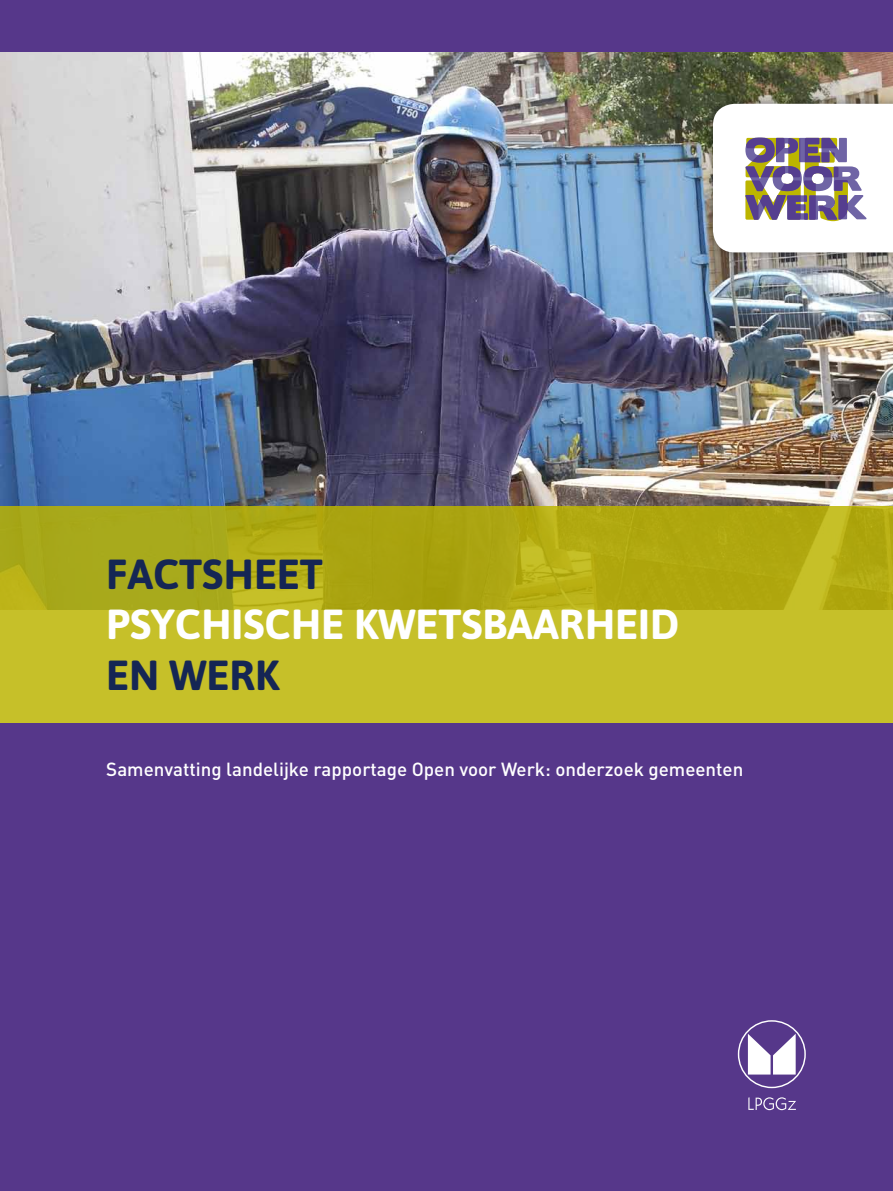
<style>
.page{position:relative;width:893px;height:1191px;background:#fff}
.page>*{position:absolute;margin:0;border:0;box-sizing:border-box;transform-origin:0 0}
.t1{font:700 42px "Asap";color:#fff}
.t2{font:700 42px "Asap";color:#152654}
.t3{font:500 18.75px "DIN";color:#fff}
</style>
<div class="page">
<img style="left:0;top:51px;width:893px;height:455px">
<div style="left:704px;top:94px;width:189px;height:168px;background:#000;opacity:.35"></div>
<svg style="left:713px;top:104px;width:180px;height:148px"></svg>
<svg style="left:0;top:506px;width:893px;height:217px;background:#bab51f"></svg>
<div style="left:0;top:723px;width:893px;height:468px;background:#56378a"></div>
<div style="left:0;top:0;width:893px;height:51px;background:#56378a"></div>
<svg style="left:738px;top:1020px;width:68px;height:68px"></svg>
<svg style="left:748px;top:1097px;width:48px;height:13px"></svg>
<h1 class="t2" style="left:106px;top:550px;width:218px">FACTSHEET</h1>
<h1 class="t1" style="left:106px;top:600px;width:574px">PSYCHISCHE KWETSBAARHEID</h1>
<h1 class="t2" style="left:106px;top:650px;width:174px">EN WERK</h1>
<p class="t3" style="left:106px;top:757px;width:639px">Samenvatting landelijke rapportage Open voor Werk: onderzoek gemeenten</p>
</div>
